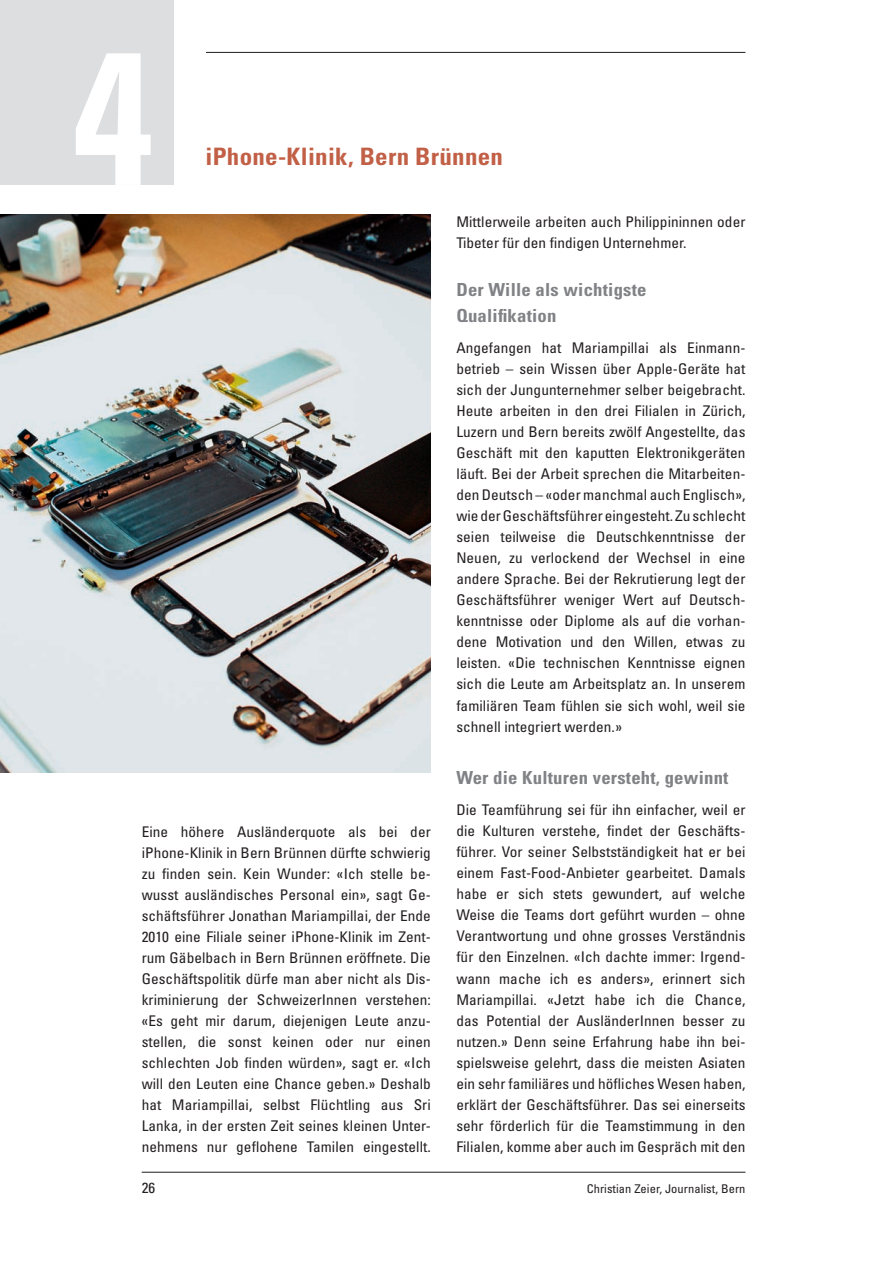
<style>
.page{position:relative;width:891px;height:1268px;background:#fff}
.page>*{position:absolute;margin:0;border:0;box-sizing:border-box;transform-origin:0 0}
.t1{font:700 condensed 188.55px "Univers";color:#fff}
.t2{font:700 condensed 24px "Univers";letter-spacing:.01em;color:#c26047;scale:1.04 1}
.t3{font:700 condensed 18px/25.5px "Univers";letter-spacing:.01em;color:#808285;scale:1.04 1}
.t4{font:condensed 14.7px/21px "Univers";letter-spacing:.005em;color:#231f20;text-align:justify;scale:1.04 1}
.t5{font:condensed 12px "Univers";letter-spacing:.005em;color:#231f20;scale:1.04 1}
</style>
<div class="page">
<hr style="left:142px;top:52px;width:603px;height:1px;background:#231f20">
<hr style="left:142px;top:1172px;width:603px;height:1px;background:#231f20">
<div style="left:0;top:1px;width:205px;height:85px;background:#fff"></div>
<div style="left:0;top:0;width:174px;height:185px;background:#dddee0"></div>
<img style="left:0;top:214px;width:431px;height:558px">
<h1 class="t1" style="left:72px;top:2px;width:83px">4</h1>
<h2 class="t2" style="left:205px;top:141px;width:288px">iPhone-Klinik, Bern Brünnen</h2>
<p class="t4" style="left:142px;top:821px;width:280px">Eine höhere Ausländerquote als bei der iPhone-Klinik in Bern Brünnen dürfte schwierig zu finden sein. Kein Wunder: «Ich stelle be&shy;wusst ausländisches Personal ein», sagt Ge&shy;schäftsführer Jonathan Mariampillai, der Ende 2010 eine Filiale seiner iPhone-Klinik im Zent&shy;rum Gäbelbach in Bern Brünnen eröffnete. Die Geschäftspolitik dürfe man aber nicht als Dis&shy;kriminierung der SchweizerInnen verstehen: «Es geht mir darum, diejenigen Leute anzu&shy;stellen, die sonst keinen oder nur einen schlechten Job finden würden», sagt er. «Ich will den Leuten eine Chance geben.» Deshalb hat Mariampillai, selbst Flüchtling aus Sri Lanka, in der ersten Zeit seines kleinen Unter&shy;nehmens nur geflohene Tamilen eingestellt.</p>
<p class="t4" style="left:456px;top:211px;width:280px">Mittlerweile arbeiten auch Philippininnen oder<br>Tibeter für den findigen Unternehmer.</p>
<p class="t3" style="left:456px;top:277px;width:184px">Der Wille als wichtigste<br>Qualifikation</p>
<p class="t4" style="left:456px;top:337px;width:280px">Angefangen hat Mariampillai als Einmann&shy;betrieb – sein Wissen über Apple-Geräte hat sich der Jungunternehmer selber beigebracht.<br>Heute arbeiten in den drei Filialen in Zürich, Luzern und Bern bereits zwölf Angestellte, das Geschäft mit den kaputten Elektronikgeräten läuft. Bei der Arbeit sprechen die Mitarbeiten&shy;den Deutsch – «oder manchmal auch Englisch», wie der Geschäftsführer eingesteht. Zu schlecht seien teilweise die Deutschkenntnisse der Neuen, zu verlockend der Wechsel in eine andere Sprache. Bei der Rekrutierung legt der Geschäftsführer weniger Wert auf Deutsch&shy;kenntnisse oder Diplome als auf die vorhan&shy;dene Motivation und den Willen, etwas zu leisten. «Die technischen Kenntnisse eignen sich die Leute am Arbeitsplatz an. In unserem familiären Team fühlen sie sich wohl, weil sie schnell integriert werden.»</p>
<p class="t3" style="left:456px;top:764px;width:263px">Wer die Kulturen versteht, gewinnt</p>
<p class="t4" style="left:456px;top:799px;width:280px">Die Teamführung sei für ihn einfacher, weil er die Kulturen verstehe, findet der Geschäfts&shy;führer. Vor seiner Selbstständigkeit hat er bei einem Fast-Food-Anbieter gearbeitet. Damals habe er sich stets gewundert, auf welche Weise die Teams dort geführt wurden – ohne Verantwortung und ohne grosses Verständnis für den Einzelnen. «Ich dachte immer: Irgend&shy;wann mache ich es anders», erinnert sich Mariampillai. «Jetzt habe ich die Chance, das Potential der AusländerInnen besser zu nutzen.» Denn seine Erfahrung habe ihn bei&shy;spielsweise gelehrt, dass die meisten Asiaten ein sehr familiäres und höfliches Wesen haben, erklärt der Geschäftsführer. Das sei einerseits sehr förderlich für die Teamstimmung in den Filialen, komme aber auch im Gespräch mit den</p>
<p class="t4" style="left:142px;top:1177px;width:15px">26</p>
<p class="t5" style="left:587px;top:1181px;width:154px">Christian Zeier, Journalist, Bern</p>
</div>
